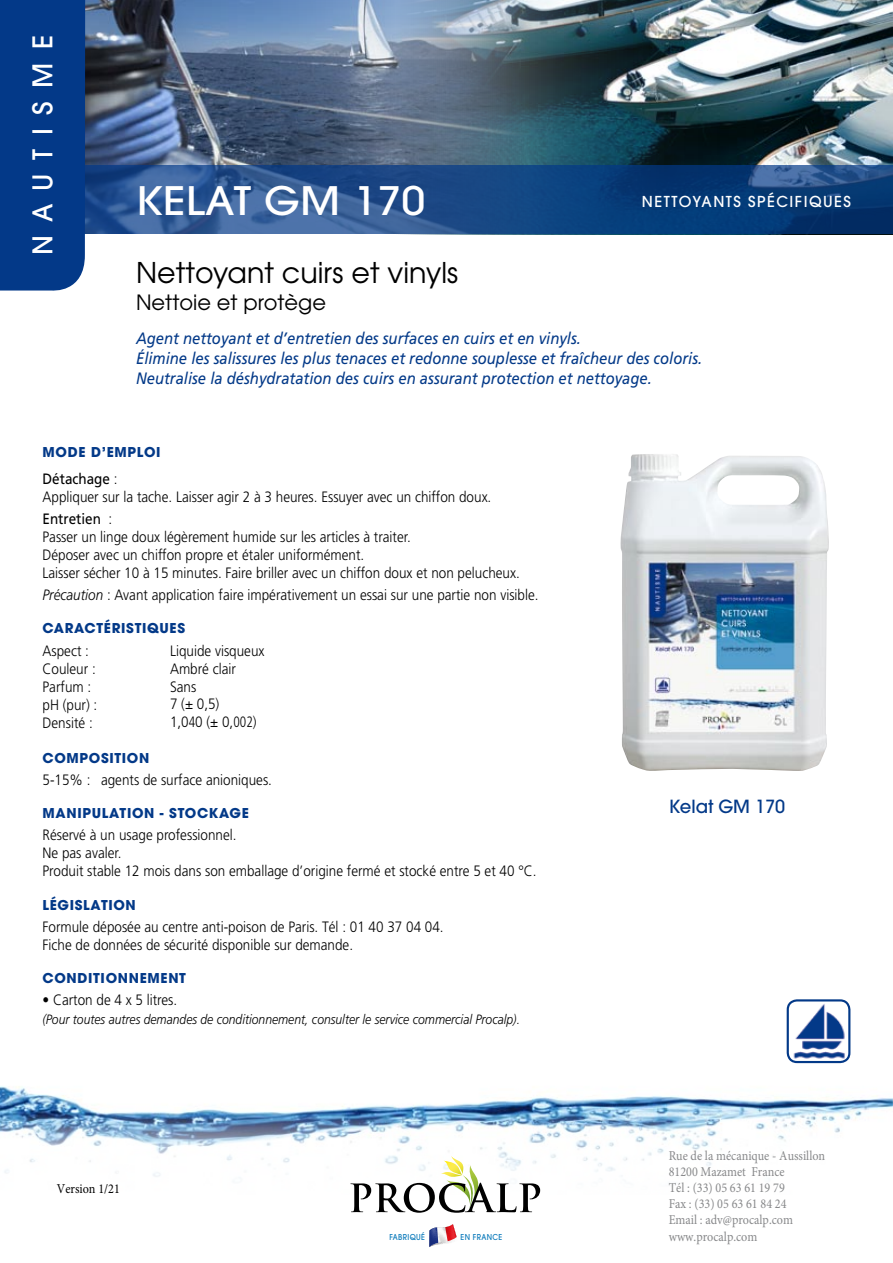
<style>
.page{position:relative;width:893px;height:1263px;background:#fff}
.page>*{position:absolute;margin:0;border:0;box-sizing:border-box;transform-origin:0 0}
.t1{font:500 39px "Avant Garde";letter-spacing:.01em;color:#fff;scale:1.1 1}
.t2{font:28.5px "Avant Garde";color:#000}
.t3{font:500 27px "Avant Garde";letter-spacing:.5em;color:#fff}
.t4{font:21px "Avant Garde";color:#000}
.t5{font:500 18px "Avant Garde";color:#033988}
.t6{font:italic 16.5px/19.8px "Frutiger";color:#033988;scale:.9 1}
.t7{font:300 15px/18px "Frutiger";color:#000;scale:.9 1}
.t8{font:500 15px "Avant Garde";letter-spacing:.1em;color:#fff}
.t9{font:13.5px/16.2px "Minion Pro";color:#87888a;scale:.9 1}
.t10{font:700 13.5px "Avant Garde";letter-spacing:.05em;color:#033988}
.t11{font:italic 300 13.5px "Frutiger";color:#000;scale:.9 1}
.t12{font:13.5px "Minion Pro";color:#000;scale:.9 1}
.t13{font:500 8.1px "Avant Garde";letter-spacing:.05em;color:#0b7abb;scale:.9 1}
.s1{font-weight:400}
.s2{font-style:italic}
.s3{font-family:"Frutiger LT Std";font-stretch:condensed}
</style>
<div class="page">
<img style="left:400px;top:1px;width:492px;height:234px">
<img style="left:85px;top:0;width:438px;height:166px">
<img style="left:0;top:1086px;width:893px;height:106px">
<svg style="left:85px;top:166px;width:808px;height:68px;background:#1c4a85"></svg>
<div style="left:0;top:0;width:85px;height:291px;background:#033988"></div>
<svg style="left:350px;top:1155px;width:190px;height:58px"></svg>
<svg style="left:429px;top:1224px;width:28px;height:23px"></svg>
<img style="left:788px;top:1001px;width:61px;height:61px">
<div style="left:787px;top:999px;width:63px;height:64px;border:2px solid #033988;border-radius:9px"></div>
<img style="left:620px;top:454px;width:209px;height:317px">
<h3 class="t3" style="left:26px;top:255px;width:221px;rotate:-90deg">NAUTISME</h3>
<h1 class="t1" style="left:136px;top:177px;width:264px">KELAT GM 170</h1>
<h2 class="t2" style="left:136px;top:254px;width:323px">Nettoyant cuirs et vinyls</h2>
<h3 class="t4" style="left:136px;top:289px;width:191px">Nettoie et protège</h3>
<p class="t8" style="left:642px;top:192px;width:211px">NETTOYANTS SPÉCIFIQUES</p>
<p class="t6" style="left:136px;top:329px;width:631px">Agent nettoyant et d’entretien des surfaces en cuirs et en vinyls.<br>Élimine les salissures les plus tenaces et redonne souplesse et fraîcheur des coloris.<br>Neutralise la déshydratation des cuirs en assurant protection et nettoyage.</p>
<p class="t10" style="left:43px;top:443px;width:120px">MODE D’EMPLOI</p>
<p class="t7" style="left:43px;top:470px;width:500px"><span class="s1">Détachage</span> :<br>Appliquer sur la tache. Laisser agir 2 à 3 heures. Essuyer avec un chiffon doux.</p>
<p class="t7" style="left:43px;top:510px;width:532px"><span class="s1">Entretien</span> :<br>Passer un linge doux légèrement humide sur les articles à traiter.<br>Déposer avec un chiffon propre et étaler uniformément.<br>Laisser sécher 10 à 15 minutes. Faire briller avec un chiffon doux et non pelucheux.</p>
<p class="t7" style="left:43px;top:586px;width:553px"><span class="s2">Précaution</span> : Avant application faire impérativement un essai sur une partie non visible.</p>
<p class="t10" style="left:43px;top:620px;width:144px">CARACTÉRISTIQUES</p>
<p class="t7" style="left:43px;top:642px;width:62px">Aspect :<br>Couleur :<br>Parfum : pH (pur) :<br>Densité :</p>
<p class="t7" style="left:170px;top:642px;width:107px">Liquide visqueux<br>Ambré clair<br>Sans<br>7 (± 0,5)<br>1,0<span class="s3">4</span>0 (± 0,<span class="s3">002</span>)</p>
<p class="t10" style="left:43px;top:749px;width:108px">COMPOSITION</p>
<p class="t7" style="left:43px;top:771px;width:257px">5-15% : agents de surface anioniques.</p>
<p class="t10" style="left:43px;top:804px;width:208px">MANIPULATION - STOCKAGE</p>
<p class="t7" style="left:43px;top:826px;width:550px">Réservé à un usage professionnel.<br>Ne pas avaler.<br>Produit stable 12 mois dans son emballage d’origine fermé et stocké entre 5 et 40 °C.</p>
<p class="t10" style="left:43px;top:896px;width:95px">LÉGISLATION</p>
<p class="t7" style="left:43px;top:918px;width:447px">Formule déposée au centre anti-poison de Paris. Tél : 01 40 37 04 04.<br>Fiche de données de sécurité disponible sur demande.</p>
<p class="t10" style="left:43px;top:969px;width:145px">CONDITIONNEMENT</p>
<p class="t7" style="left:43px;top:991px;width:151px">• Carton de 4 x 5 litres.</p>
<p class="t11" style="left:43px;top:1011px;width:532px">(Pour toutes autres demandes de conditionnement, consulter le service commercial Procalp).</p>
<p class="t12" style="left:57px;top:1180px;width:72px">Version 1/21</p>
<p class="t13" style="left:389px;top:1232px;width:41px">FABRIQUÉ</p>
<p class="t13" style="left:461px;top:1232px;width:48px">EN FRANCE</p>
<p class="t5" style="left:669px;top:795px;width:117px">KELAT GM 170</p>
<p class="t9" style="left:669px;top:1147px;width:175px">Rue de la mécanique - Aussillon<br>81200 Mazamet France<br>Tél : (33) 05 63 61 19 79<br>Fax : (33) 05 63 61 84 24<br>Email : adv@procalp.com www.procalp.com</p>
</div>
